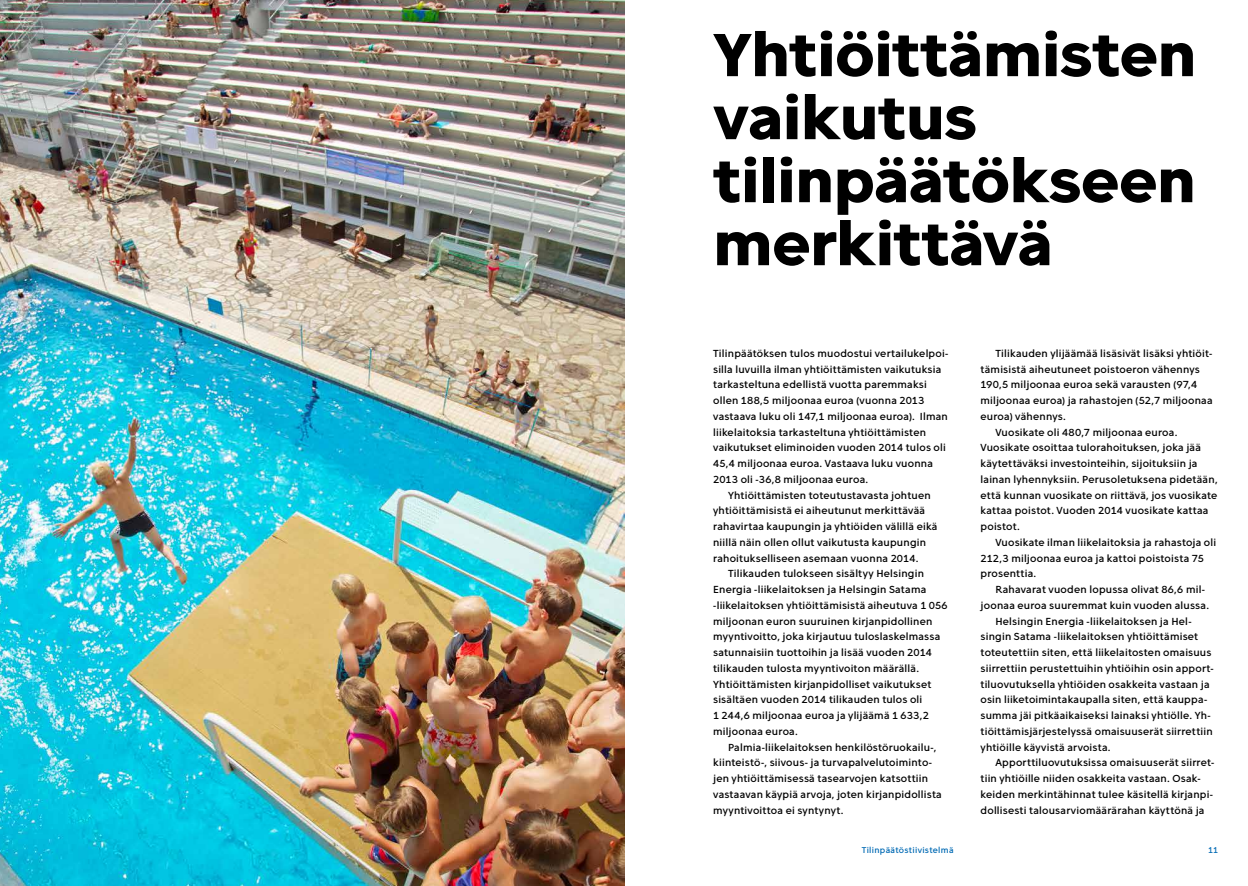
<style>
.page{position:relative;width:1248px;height:886px;background:#fff}
.page>*{position:absolute;margin:0;border:0;box-sizing:border-box;transform-origin:0 0}
.t1{font:700 63px/63px "Helsinki Avoin Sans";letter-spacing:-.01em;color:#000}
.t2{font:10.62px "Helsinki Avoin Sans";letter-spacing:.02em;color:#000}
.t3{font:8.75px "Helsinki Avoin Sans";letter-spacing:.035em;color:#006ab4}
</style>
<div class="page">
<img style="left:0;top:0;width:624px;height:886px">
<h1 class="t1" style="left:713px;top:20px;width:485px">Yhtiöittämisten vaikutus tilinpäätökseen merkittävä</h1>
<p class="t2" style="left:713px;top:346px;width:237px">Tilinpäätöksen tulos muodostui vertailukelpoi-</p>
<p class="t2" style="left:713px;top:362px;width:230px">silla luvuilla ilman yhtiöittämisten vaikutuksia</p>
<p class="t2" style="left:713px;top:378px;width:215px">tarkasteltuna edellistä vuotta paremmaksi</p>
<p class="t2" style="left:713px;top:394px;width:213px">ollen 188,5 miljoonaa euroa (vuonna 2013</p>
<p class="t2" style="left:713px;top:409px;width:236px">vastaava luku oli 147,1 miljoonaa euroa). Ilman</p>
<p class="t2" style="left:713px;top:425px;width:214px">liikelaitoksia tarkasteltuna yhtiöittämisten</p>
<p class="t2" style="left:713px;top:441px;width:234px">vaikutukset eliminoiden vuoden 2014 tulos oli</p>
<p class="t2" style="left:713px;top:457px;width:221px">45,4 miljoonaa euroa. Vastaava luku vuonna</p>
<p class="t2" style="left:713px;top:472px;width:157px">2013 oli -36,8 miljoonaa euroa.</p>
<p class="t2" style="left:728px;top:488px;width:204px">Yhtiöittämisten toteutustavasta johtuen</p>
<p class="t2" style="left:713px;top:504px;width:213px">yhtiöittämisistä ei aiheutunut merkittävää</p>
<p class="t2" style="left:713px;top:520px;width:226px">rahavirtaa kaupungin ja yhtiöiden välillä eikä</p>
<p class="t2" style="left:713px;top:535px;width:214px">niillä näin ollen ollut vaikutusta kaupungin</p>
<p class="t2" style="left:713px;top:551px;width:207px">rahoitukselliseen asemaan vuonna 2014.</p>
<p class="t2" style="left:728px;top:567px;width:197px">Tilikauden tulokseen sisältyy Helsingin</p>
<p class="t2" style="left:713px;top:583px;width:215px">Energia -liikelaitoksen ja Helsingin Satama</p>
<p class="t2" style="left:713px;top:598px;width:236px">-liikelaitoksen yhtiöittämisistä aiheutuva 1 056</p>
<p class="t2" style="left:713px;top:614px;width:221px">miljoonan euron suuruinen kirjanpidollinen</p>
<p class="t2" style="left:713px;top:630px;width:229px">myyntivoitto, joka kirjautuu tuloslaskelmassa</p>
<p class="t2" style="left:713px;top:646px;width:220px">satunnaisiin tuottoihin ja lisää vuoden 2014</p>
<p class="t2" style="left:713px;top:661px;width:207px">tilikauden tulosta myyntivoiton määrällä.</p>
<p class="t2" style="left:713px;top:677px;width:220px">Yhtiöittämisten kirjanpidolliset vaikutukset</p>
<p class="t2" style="left:713px;top:693px;width:211px">sisältäen vuoden 2014 tilikauden tulos oli</p>
<p class="t2" style="left:713px;top:709px;width:217px">1 244,6 miljoonaa euroa ja ylijäämä 1 633,2</p>
<p class="t2" style="left:713px;top:724px;width:86px">miljoonaa euroa.</p>
<p class="t2" style="left:728px;top:740px;width:210px">Palmia-liikelaitoksen henkilöstöruokailu-,</p>
<p class="t2" style="left:713px;top:756px;width:220px">kiinteistö-, siivous- ja turvapalvelutoiminto-</p>
<p class="t2" style="left:713px;top:772px;width:216px">jen yhtiöittämisessä tasearvojen katsottiin</p>
<p class="t2" style="left:713px;top:787px;width:230px">vastaavan käypiä arvoja, joten kirjanpidollista</p>
<p class="t2" style="left:713px;top:803px;width:132px">myyntivoittoa ei syntynyt.</p>
<p class="t2" style="left:995px;top:346px;width:218px">Tilikauden ylijäämää lisäsivät lisäksi yhtiöit-</p>
<p class="t2" style="left:980px;top:362px;width:221px">tämisistä aiheutuneet poistoeron vähennys</p>
<p class="t2" style="left:980px;top:378px;width:218px">190,5 miljoonaa euroa sekä varausten (97,4</p>
<p class="t2" style="left:980px;top:393px;width:233px">miljoonaa euroa) ja rahastojen (52,7 miljoonaa</p>
<p class="t2" style="left:980px;top:409px;width:87px">euroa) vähennys.</p>
<p class="t2" style="left:995px;top:425px;width:183px">Vuosikate oli 480,7 miljoonaa euroa.</p>
<p class="t2" style="left:980px;top:441px;width:222px">Vuosikate osoittaa tulorahoituksen, joka jää</p>
<p class="t2" style="left:980px;top:456px;width:218px">käytettäväksi investointeihin, sijoituksiin ja</p>
<p class="t2" style="left:980px;top:472px;width:238px">lainan lyhennyksiin. Perusoletuksena pidetään,</p>
<p class="t2" style="left:980px;top:488px;width:238px">että kunnan vuosikate on riittävä, jos vuosikate</p>
<p class="t2" style="left:980px;top:504px;width:229px">kattaa poistot. Vuoden 2014 vuosikate kattaa</p>
<p class="t2" style="left:980px;top:519px;width:41px">poistot.</p>
<p class="t2" style="left:995px;top:535px;width:222px">Vuosikate ilman liikelaitoksia ja rahastoja oli</p>
<p class="t2" style="left:980px;top:551px;width:225px">212,3 miljoonaa euroa ja kattoi poistoista 75</p>
<p class="t2" style="left:980px;top:567px;width:57px">prosenttia.</p>
<p class="t2" style="left:995px;top:582px;width:211px">Rahavarat vuoden lopussa olivat 86,6 mil-</p>
<p class="t2" style="left:980px;top:598px;width:230px">joonaa euroa suuremmat kuin vuoden alussa.</p>
<p class="t2" style="left:995px;top:614px;width:198px">Helsingin Energia -liikelaitoksen ja Hel-</p>
<p class="t2" style="left:980px;top:630px;width:219px">singin Satama -liikelaitoksen yhtiöittämiset</p>
<p class="t2" style="left:980px;top:645px;width:232px">toteutettiin siten, että liikelaitosten omaisuus</p>
<p class="t2" style="left:980px;top:661px;width:235px">siirrettiin perustettuihin yhtiöihin osin apport-</p>
<p class="t2" style="left:980px;top:677px;width:230px">tiluovutuksella yhtiöiden osakkeita vastaan ja</p>
<p class="t2" style="left:980px;top:693px;width:228px">osin liiketoimintakaupalla siten, että kauppa-</p>
<p class="t2" style="left:980px;top:708px;width:232px">summa jäi pitkäaikaiseksi lainaksi yhtiölle. Yh-</p>
<p class="t2" style="left:980px;top:724px;width:233px">tiöittämisjärjestelyssä omaisuuserät siirrettiin</p>
<p class="t2" style="left:980px;top:740px;width:132px">yhtiöille käyvistä arvoista.</p>
<p class="t2" style="left:995px;top:756px;width:220px">Apporttiluovutuksissa omaisuuserät siirret-</p>
<p class="t2" style="left:980px;top:771px;width:221px">tiin yhtiöille niiden osakkeita vastaan. Osak-</p>
<p class="t2" style="left:980px;top:787px;width:234px">keiden merkintähinnat tulee käsitellä kirjanpi-</p>
<p class="t2" style="left:980px;top:803px;width:225px">dollisesti talousarviomäärärahan käyttönä ja</p>
<p class="t3" style="left:861px;top:844px;width:93px">Tilinpäätöstiivistelmä</p>
<p class="t3" style="left:1207px;top:844px;width:12px">11</p>
</div>
